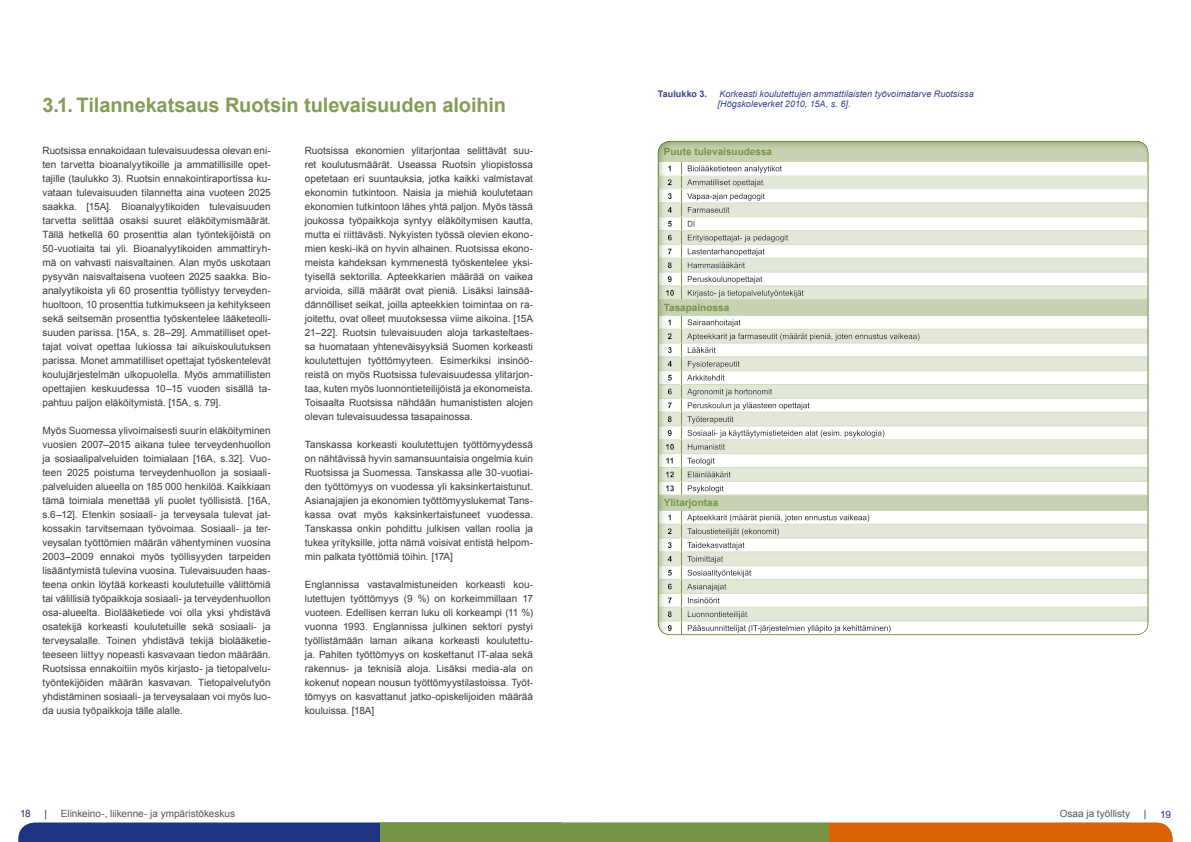
<style>
.page{position:relative;width:1191px;height:842px;background:#fff}
.page>*{position:absolute;margin:0;border:0;box-sizing:border-box;transform-origin:0 0}
.t1{font:700 20px "Arial";letter-spacing:-.005em;color:#839d56}
.t2{font:10px/14px "Arial";color:#3c3c3b;text-align:justify}
.t3{font:10px "Arial";color:#575756}
.t4{font:700 10px "Arial";color:#779446}
.t5{font:10px "Arial";color:#1e3582}
.t6{font:italic 9px/10.8px "Arial";letter-spacing:.005em;color:#34428c}
.t7{font:700 9px "Arial";letter-spacing:.005em;color:#34428c}
</style>
<div class="page">
<svg style="left:18px;top:823px;width:577px;height:19px;background:#40596c"></svg>
<div style="left:829px;top:823px;width:343px;height:19px;background:#da6104"></div>
<div style="left:595px;top:823px;width:234px;height:19px;background:#779446"></div>
<svg style="left:1148px;top:150px;width:1px;height:476px"></svg>
<hr style="left:681px;top:635px;width:467px;height:1px;background:#779446">
<div style="left:656px;top:140px;width:492px;height:495px;background:#779446;opacity:.5"></div>
<h1 class="t1" style="left:43px;top:92px;width:465px">3.1. Tilannekatsaus Ruotsin tulevaisuuden aloihin</h1>
<p class="t2" style="left:43px;top:144px;width:230px">Ruotsissa ennakoidaan tulevaisuudessa olevan eni&shy;ten tarvetta bioanalyytikoille ja ammatillisille opet&shy;tajille (taulukko 3). Ruotsin ennakointiraportissa ku&shy;vataan tulevaisuuden tilannetta aina vuoteen 2025 saakka. [15A]. Bioanalyytikoiden tulevaisuuden tarvetta selittää osaksi suuret eläköitymismäärät.<br>Tällä hetkellä 60 prosenttia alan työntekijöistä on 50-vuotiaita tai yli. Bioanalyytikoiden ammattiryh&shy;mä on vahvasti naisvaltainen. Alan myös uskotaan pysyvän naisvaltaisena vuoteen 2025 saakka. Bio&shy;analyytikoista yli 60 prosenttia työllistyy terveyden&shy;huoltoon, 10 prosenttia tutkimukseen ja kehitykseen sekä seitsemän prosenttia työskentelee lääketeolli&shy;suuden parissa. [15A, s. 28–29]. Ammatilliset opet&shy;tajat voivat opettaa lukiossa tai aikuiskoulutuksen parissa. Monet ammatilliset opettajat työskentelevät koulujärjestelmän ulkopuolella. Myös ammatillisten opettajien keskuudessa 10–15 vuoden sisällä ta&shy;pahtuu paljon eläköitymistä. [15A, s. 79].</p>
<p class="t2" style="left:43px;top:424px;width:230px">Myös Suomessa ylivoimaisesti suurin eläköityminen vuosien 2007–2015 aikana tulee terveydenhuollon ja sosiaalipalveluiden toimialaan [16A, s.32]. Vuo&shy;teen 2025 poistuma terveydenhuollon ja sosiaali&shy;palveluiden alueella on 185 000 henkilöä. Kaikkiaan tämä toimiala menettää yli puolet työllisistä. [16A, s.6–12]. Etenkin sosiaali- ja terveysala tulevat jat&shy;kossakin tarvitsemaan työvoimaa. Sosiaali- ja ter&shy;veysalan työttömien määrän vähentyminen vuosina 2003–2009 ennakoi myös työllisyyden tarpeiden lisääntymistä tulevina vuosina. Tulevaisuuden haas&shy;teena onkin löytää korkeasti koulutetuille välittömiä tai välillisiä työpaikkoja sosiaali- ja terveydenhuollon osa-alueelta. Biolääketiede voi olla yksi yhdistävä osatekijä korkeasti koulutetuille sekä sosiaali- ja terveysalalle. Toinen yhdistävä tekijä biolääketie&shy;teeseen liittyy nopeasti kasvavaan tiedon määrään.<br>Ruotsissa ennakoitiin myös kirjasto- ja tietopalvelu&shy;työntekijöiden määrän kasvavan. Tietopalvelutyön yhdistäminen sosiaali- ja terveysalaan voi myös luo&shy;da uusia työpaikkoja tälle alalle.</p>
<p class="t2" style="left:305px;top:144px;width:230px">Ruotsissa ekonomien ylitarjontaa selittävät suu&shy;ret koulutusmäärät. Useassa Ruotsin yliopistossa opetetaan eri suuntauksia, jotka kaikki valmistavat ekonomin tutkintoon. Naisia ja miehiä koulutetaan ekonomien tutkintoon lähes yhtä paljon. Myös tässä joukossa työpaikkoja syntyy eläköitymisen kautta, mutta ei riittävästi. Nykyisten työssä olevien ekono&shy;mien keski-ikä on hyvin alhainen. Ruotsissa ekono&shy;meista kahdeksan kymmenestä työskentelee yksi&shy;tyisellä sektorilla. Apteekkarien määrää on vaikea arvioida, sillä määrät ovat pieniä. Lisäksi lainsää&shy;dännölliset seikat, joilla apteekkien toimintaa on ra&shy;joitettu, ovat olleet muutoksessa viime aikoina. [15A 21–22]. Ruotsin tulevaisuuden aloja tarkasteltaes&shy;sa huomataan yhteneväisyyksiä Suomen korkeasti koulutettujen työttömyyteen. Esimerkiksi insinöö&shy;reistä on myös Ruotsissa tulevaisuudessa ylitarjon&shy;taa, kuten myös luonnontieteilijöistä ja ekonomeista.<br>Toisaalta Ruotsissa nähdään humanististen alojen olevan tulevaisuudessa tasapainossa.</p>
<p class="t2" style="left:305px;top:438px;width:230px">Tanskassa korkeasti koulutettujen työttömyydessä on nähtävissä hyvin samansuuntaisia ongelmia kuin Ruotsissa ja Suomessa. Tanskassa alle 30-vuotiai&shy;den työttömyys on vuodessa yli kaksinkertaistunut.<br>Asianajajien ja ekonomien työttömyyslukemat Tans&shy;kassa ovat myös kaksinkertaistuneet vuodessa.<br>Tanskassa onkin pohdittu julkisen vallan roolia ja tukea yrityksille, jotta nämä voisivat entistä helpom&shy;min palkata työttömiä töihin. [17A]</p>
<p class="t2" style="left:305px;top:578px;width:230px">Englannissa vastavalmistuneiden korkeasti kou&shy;lutettujen työttömyys (9 %) on korkeimmillaan 17 vuoteen. Edellisen kerran luku oli korkeampi (11 %) vuonna 1993. Englannissa julkinen sektori pystyi työllistämään laman aikana korkeasti koulutettu&shy;ja. Pahiten työttömyys on koskettanut IT-alaa sekä rakennus- ja teknisiä aloja. Lisäksi media-ala on kokenut nopean nousun työttömyystilastoissa. Työt&shy;tömyys on kasvattanut jatko-opiskelijoiden määrää kouluissa. [18A]</p>
<p class="t7" style="left:658px;top:88px;width:51px">Taulukko 3.</p>
<p class="t6" style="left:717px;top:88px;width:258px">Korkeasti koulutettujen ammattilaisten työvoimatarve Ruotsissa [Högskoleverket 2010, 15A, s. 6].</p>
<p class="t4" style="left:664px;top:144px;width:110px">Puute tulevaisuudessa</p>
<p class="t4" style="left:664px;top:301px;width:67px">Tasapainossa</p>
<p class="t4" style="left:664px;top:496px;width:56px">Ylitarjontaa</p>
<p class="t5" style="left:20px;top:807px;width:12px">18</p>
<p class="t5" style="left:45px;top:807px;width:4px">|</p>
<p class="t3" style="left:61px;top:807px;width:176px">Elinkeino-, liikenne- ja ympäristökeskus</p>
<p class="t3" style="left:1059px;top:807px;width:72px">Osaa ja työllisty</p>
<p class="t5" style="left:1143px;top:807px;width:4px">|</p>
<p class="t5" style="left:1160px;top:808px;width:12px">19</p>
</div>
